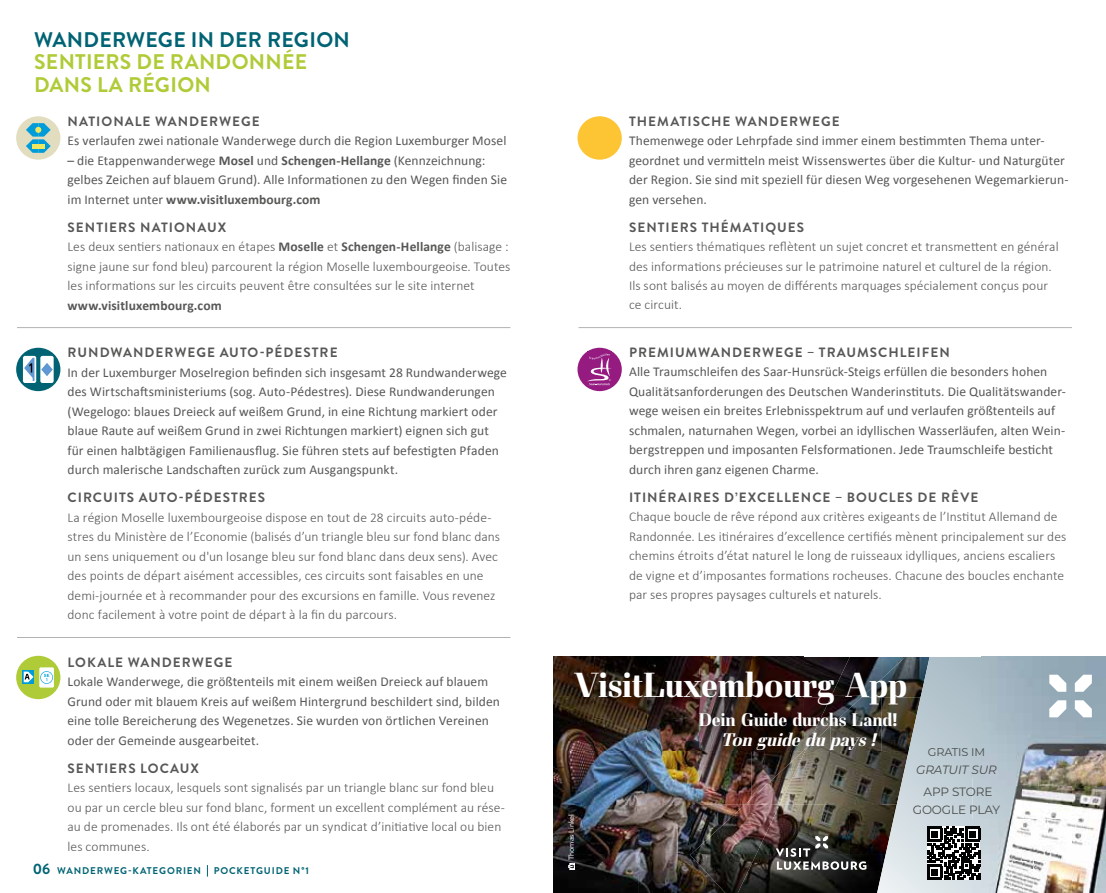
<style>
.page{position:relative;width:1106px;height:893px;background:#fff}
.page>*{position:absolute;margin:0;border:0;box-sizing:border-box;transform-origin:0 0}
.t1{font:700 37.35px "Felis";letter-spacing:-.01em;color:#fff}
.t2{font:700 21.15px/22.2px "Brandon Grotesque";letter-spacing:.015em;color:#afcb37}
.t3{font:700 21.15px "Brandon Grotesque";letter-spacing:.01em;color:#006374}
.t4{font:700 19.5px "Felis";letter-spacing:-.01em;color:#fff}
.t5{font:italic 700 19.5px "Felis";color:#fff}
.t6{font:13.5px/19.5px "Calibri";letter-spacing:.005em;color:#575756}
.t7{font:300 13.5px/19.5px "Calibri";letter-spacing:.005em;color:#575756}
.t8{font:700 13.5px "Brandon Grotesque";letter-spacing:.075em;color:#575756}
.t9{font:700 13.5px "Calibri";letter-spacing:.01em;color:#575756}
.t10{font:12px/18px "Montserrat";letter-spacing:-.01em;color:#494c49;text-align:center}
.t11{font:italic 12px "Montserrat";letter-spacing:-.01em;color:#494c49}
.t12{font:11.25px "Montserrat";letter-spacing:-.01em;color:#494c49}
.t13{font:700 9.75px "Brandon Grotesque";letter-spacing:.085em;color:#006374}
.t14{font:7.2px "Avenir";color:#fff}
.s1{font-weight:700}
.s2{font-size:15px}
</style>
<div class="page">
<div style="left:16px;top:116px;width:44px;height:44px;background:#e1ddbe;border-radius:50%"></div>
<svg style="left:26px;top:123px;width:25px;height:30px"></svg>
<hr style="left:32px;top:144px;width:12px;height:4px;background:#efe85e">
<div style="left:577px;top:116px;width:45px;height:44px;background:#fdc533;border-radius:50%"></div>
<div style="left:577px;top:348px;width:45px;height:43px;background:#951b81;border-radius:50%"></div>
<svg style="left:589px;top:385px;width:21px;height:1px"></svg>
<svg style="left:587px;top:353px;width:25px;height:32px"></svg>
<hr style="left:578px;top:327px;width:493px;height:1px;background:#b3b2b2">
<hr style="left:17px;top:327px;width:493px;height:1px;background:#b3b2b2">
<hr style="left:17px;top:637px;width:493px;height:1px;background:#b3b2b2">
<div style="left:16px;top:348px;width:44px;height:43px;background:#006374;border-radius:50%"></div>
<div style="left:40px;top:356px;width:14px;height:27px;background:#fff;border-radius:2px"></div>
<svg style="left:41px;top:363px;width:12px;height:13px"></svg>
<svg style="left:23px;top:356px;width:13px;height:27px"></svg>
<svg style="left:24px;top:358px;width:10px;height:23px"></svg>
<div style="left:16px;top:656px;width:44px;height:43px;background:#afcb37;border-radius:50%"></div>
<div style="left:39px;top:667px;width:15px;height:21px;background:#fff;border-radius:2px"></div>
<svg style="left:40px;top:671px;width:13px;height:13px"></svg>
<svg style="left:23px;top:670px;width:11px;height:14px"></svg>
<svg style="left:24px;top:672px;width:10px;height:10px"></svg>
<img style="left:553px;top:805px;width:138px;height:49px">
<img style="left:553px;top:854px;width:137px;height:39px">
<img style="left:691px;top:805px;width:65px;height:49px">
<img style="left:690px;top:854px;width:47px;height:39px">
<img style="left:756px;top:805px;width:121px;height:49px">
<img style="left:737px;top:854px;width:140px;height:39px">
<svg style="left:775px;top:836px;width:91px;height:34px"></svg>
<img style="left:553px;top:657px;width:278px;height:40px">
<img style="left:553px;top:697px;width:324px;height:54px">
<img style="left:553px;top:751px;width:191px;height:54px">
<img style="left:744px;top:748px;width:61px;height:57px">
<img style="left:831px;top:657px;width:46px;height:39px">
<img style="left:806px;top:696px;width:57px;height:52px">
<img style="left:861px;top:679px;width:16px;height:18px">
<img style="left:805px;top:726px;width:25px;height:25px">
<img style="left:779px;top:751px;width:98px;height:54px">
<img style="left:981px;top:785px;width:41px;height:108px">
<img style="left:1022px;top:785px;width:84px;height:108px">
<img style="left:981px;top:657px;width:125px;height:128px">
<svg style="left:1049px;top:675px;width:17px;height:17px"></svg>
<svg style="left:1074px;top:675px;width:17px;height:17px"></svg>
<svg style="left:1074px;top:700px;width:17px;height:17px"></svg>
<svg style="left:1049px;top:700px;width:17px;height:17px"></svg>
<svg style="left:877px;top:657px;width:104px;height:236px"></svg>
<div style="left:931px;top:869px;width:7px;height:6px;background:#010202"></div>
<svg style="left:568px;top:863px;width:6px;height:7px"></svg>
<svg style="left:207px;top:865px;width:1px;height:12px"></svg>
<h2 class="t3" style="left:34px;top:25px;width:317px">WANDERWEGE IN DER REGION</h2>
<h2 class="t2" style="left:34px;top:51px;width:274px">SENTIERS DE RANDONNÉE<br>DANS LA RÉGION</h2>
<p class="t8" style="left:68px;top:112px;width:194px">NATIONALE WANDERWEGE</p>
<p class="t6" style="left:67px;top:131px;width:440px">Es verlaufen zwei nationale Wanderwege durch die Region Luxemburger Mosel</p>
<p class="t6" style="left:67px;top:151px;width:441px">– die Etappenwanderwege <span class="s1">Mosel</span> und <span class="s1">Schengen-Hellange</span> (Kennzeichnung: gelbes Zeichen auf blauem Grund). Alle Informationen zu den Wegen finden Sie im Internet unter <span class="s1">www.visitluxembourg.com</span></p>
<p class="t8" style="left:68px;top:218px;width:160px">SENTIERS NATIONAUX</p>
<p class="t7" style="left:67px;top:236px;width:444px;text-align:justify">Les deux sentiers nationaux en étapes <span class="s1">Moselle</span> et <span class="s1">Schengen-Hellange</span> (balisage : signe jaune sur fond bleu) parcourent la région Moselle luxembourgeoise. Toutes les informations sur les circuits peuvent être consultées sur le site internet</p>
<p class="t9" style="left:67px;top:297px;width:156px">www.visitluxembourg.com</p>
<p class="t8" style="left:68px;top:343px;width:271px">RUNDWANDERWEGE AUTO-PÉDESTRE</p>
<p class="t6" style="left:67px;top:362px;width:441px">In der Luxemburger Moselregion befinden sich insgesamt 28 Rundwanderwege des Wirtschaftsministeriums (sog. Auto-Pédestres). Diese Rundwanderungen (Wegelogo: blaues Dreieck auf weißem Grund, in eine Richtung markiert oder blaue Raute auf weißem Grund in zwei Richtungen markiert) eignen sich gut für einen halbtägigen Familienausflug. Sie führen stets auf befestigten Pfaden durch malerische Landschaften zurück zum Ausgangspunkt.</p>
<p class="t8" style="left:68px;top:488px;width:199px">CIRCUITS AUTO-PÉDESTRES</p>
<p class="t7" style="left:67px;top:507px;width:434px">La région Moselle luxembourgeoise dispose en tout de 28 circuits auto-péde&shy;stres du Ministère de l’Economie (balisés d’un triangle bleu sur fond blanc dans un sens uniquement ou d'un losange bleu sur fond blanc dans deux sens). Avec des points de départ aisément accessibles, ces circuits sont faisables en une demi-journée et à recommander pour des excursions en famille. Vous revenez donc facilement à votre point de départ à la fin du parcours.</p>
<p class="t8" style="left:68px;top:653px;width:166px">LOKALE WANDERWEGE</p>
<p class="t6" style="left:67px;top:672px;width:434px">Lokale Wanderwege, die größtenteils mit einem weißen Dreieck auf blauem Grund oder mit blauem Kreis auf weißem Hintergrund beschildert sind, bilden eine tolle Bereicherung des Wegenetzes. Sie wurden von örtlichen Vereinen oder der Gemeinde ausgearbeitet.</p>
<p class="t8" style="left:68px;top:758px;width:133px">SENTIERS LOCAUX</p>
<p class="t7" style="left:67px;top:777px;width:439px">Les sentiers locaux, lesquels sont signalisés par un triangle blanc sur fond bleu ou par un cercle bleu sur fond blanc, forment un excellent complément au rése&shy;au de promenades. Ils ont été élaborés par un syndicat d’initiative local ou bien les communes.</p>
<p class="t13" style="left:33px;top:864px;width:170px"><span class="s2">06</span> WANDERWEG-KATEGORIEN</p>
<p class="t13" style="left:214px;top:864px;width:97px">POCKETGUIDE N°1</p>
<p class="t8" style="left:629px;top:111px;width:212px">THEMATISCHE WANDERWEGE</p>
<p class="t6" style="left:629px;top:131px;width:441px">Themenwege oder Lehrpfade sind immer einem bestimmten Thema unter&shy;geordnet und vermitteln meist Wissenswertes über die Kultur- und Naturgüter der Region. Sie sind mit speziell für diesen Weg vorgesehenen Wegemarkierun&shy;gen versehen.</p>
<p class="t8" style="left:629px;top:217px;width:177px">SENTIERS THÉMATIQUES</p>
<p class="t7" style="left:629px;top:236px;width:431px">Les sentiers thématiques reflètent un sujet concret et transmettent en général des informations précieuses sur le patrimoine naturel et culturel de la région.<br>Ils sont balisés au moyen de différents marquages spécialement conçus pour ce circuit.</p>
<p class="t8" style="left:629px;top:343px;width:322px">PREMIUMWANDERWEGE – TRAUMSCHLEIFEN</p>
<p class="t6" style="left:629px;top:362px;width:438px">Alle Traumschleifen des Saar-Hunsrück-Steigs erfüllen die besonders hohen Qualitätsanforderungen des Deutschen Wanderinstituts. Die Qualitätswander&shy;wege weisen ein breites Erlebnisspektrum auf und verlaufen größtenteils auf schmalen, naturnahen Wegen, vorbei an idyllischen Wasserläufen, alten Wein&shy;bergstreppen und imposanten Felsformationen. Jede Traumschleife besticht durch ihren ganz eigenen Charme.</p>
<p class="t8" style="left:629px;top:488px;width:351px">ITINÉRAIRES D’EXCELLENCE – BOUCLES DE RÊVE</p>
<p class="t7" style="left:629px;top:507px;width:439px">Chaque boucle de rêve répond aux critères exigeants de l’Institut Allemand de Randonnée. Les itinéraires d’excellence certifiés mènent principalement sur des chemins étroits d’état naturel le long de ruisseaux idylliques, anciens escaliers de vigne et d’imposantes formations rocheuses. Chacune des boucles enchante par ses propres paysages culturels et naturels.</p>
<h1 class="t1" style="left:573px;top:665px;width:335px">VisitLuxembourg App</h1>
<h3 class="t4" style="left:699px;top:709px;width:200px">Dein Guide durchs Land!</h3>
<h3 class="t5" style="left:720px;top:728px;width:161px">Ton guidedu pays!</h3>
<p class="t12" style="left:927px;top:744px;width:59px">GRATIS IM</p>
<p class="t11" style="left:916px;top:761px;width:82px">GRATUIT SUR</p>
<p class="t10" style="left:912px;top:782px;width:89px">APP STORE<br>GOOGLE PLAY</p>
<p class="t14" style="left:565px;top:860px;width:48px;rotate:-90deg">Thomas Linkel</p>
</div>
